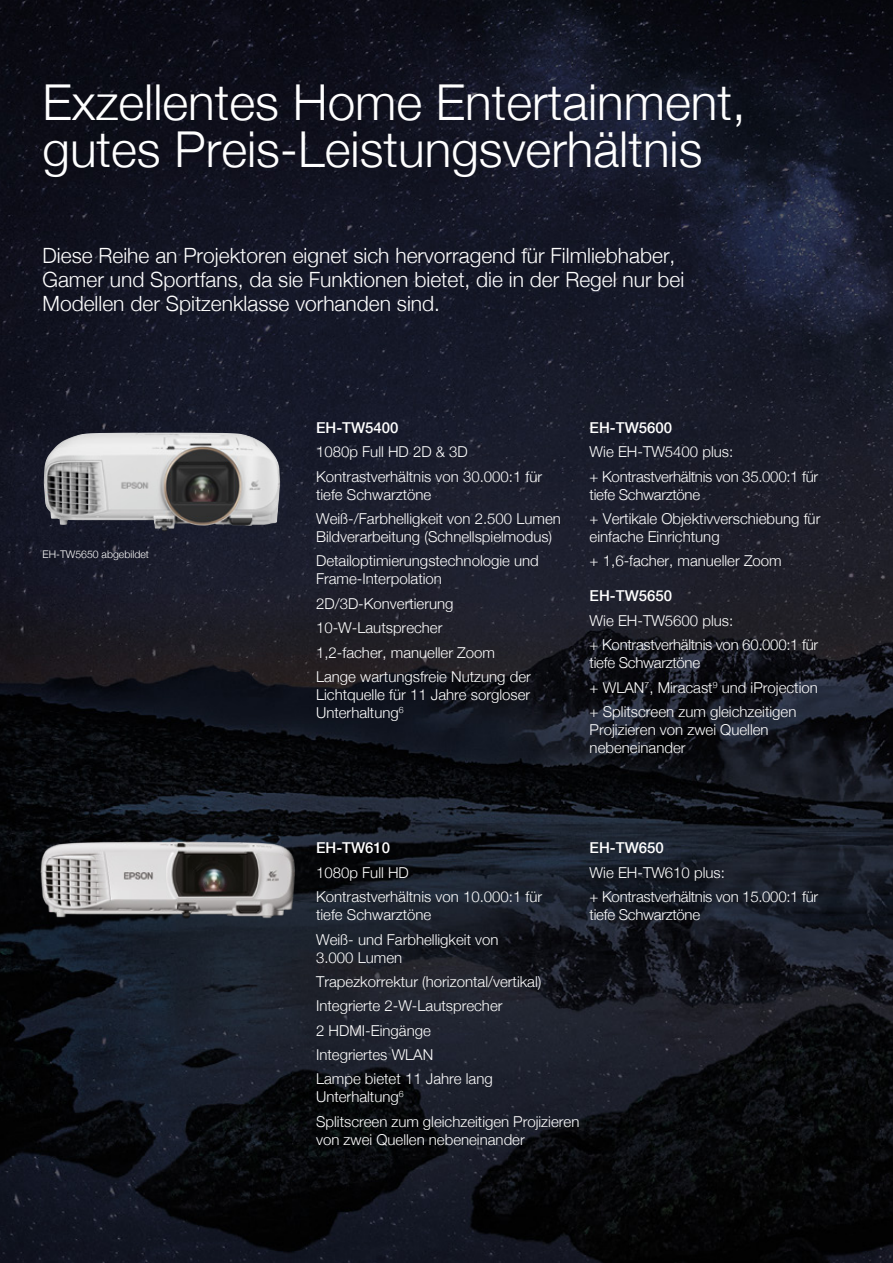
<style>
.page{position:relative;width:893px;height:1263px;background:#fff}
.page>*{position:absolute;margin:0;border:0;box-sizing:border-box;transform-origin:0 0}
.t1{font:300 49.5px/46.5px "Helvetica Neue";color:#fff}
.t2{font:300 21px/24px "Helvetica Neue";color:#fff}
.Brochure_Small_Sub_H{font:300 15px/18px "Helvetica Neue";color:#fff}
.Brochure_Small_Sub_H-2{font:300 15px/18px "Helvetica Neue";letter-spacing:-.02em;color:#fff}
.Brochure_Small_Sub_H-3{font:500 15px "Helvetica Neue";color:#fff}
.Brochure_Body_Copy{font:300 15px "Helvetica Neue";color:#fff}
.Brochure_Small_Sub_H-4{font:300 10.5px "Helvetica Neue";color:#fff}
</style>
<div class="page">
<img style="left:0;top:0;width:893px;height:1263px">
<img style="left:44px;top:432px;width:236px;height:99px">
<img style="left:21px;top:832px;width:287px;height:161px">
<p class="t1" style="left:43px;top:78px;width:705px">Exzellentes Home Entertainment, gutes Preis-Leistungsverhältnis</p>
<p class="t2" style="left:43px;top:244px;width:643px">Diese Reihe an Projektoren eignet sich hervorragend für Filmliebhaber,<br>Gamer und Sportfans, da sie Funktionen bietet, die in der Regel nur bei<br>Modellen der Spitzenklasse vorhanden sind.</p>
<p class="Brochure_Small_Sub_H-4" style="left:43px;top:548px;width:108px">EH-TW5650 abgebildet</p>
<p class="Brochure_Small_Sub_H-3" style="left:316px;top:419px;width:84px">EH-TW5400</p>
<p class="Brochure_Small_Sub_H" style="left:316px;top:443px;width:153px">1080p Full HD 2D &amp; 3D</p>
<p class="Brochure_Small_Sub_H" style="left:316px;top:467px;width:228px">Kontrastverhältnis von 30.000:1 für tiefe Schwarztöne</p>
<p class="Brochure_Small_Sub_H" style="left:316px;top:509px;width:246px">Weiß-/Farbhelligkeit von 2.500 Lumen<br>Bildverarbeitung (Schnellspielmodus)</p>
<p class="Brochure_Small_Sub_H" style="left:316px;top:552px;width:224px">Detailoptimierungstechnologie und<br>Frame-Interpolation</p>
<p class="Brochure_Small_Sub_H" style="left:316px;top:594px;width:139px">2D/3D-Konvertierung</p>
<p class="Brochure_Small_Sub_H" style="left:316px;top:619px;width:128px">10-W-Lautsprecher</p>
<p class="Brochure_Small_Sub_H" style="left:316px;top:643px;width:180px">1,2-facher, manueller Zoom</p>
<p class="Brochure_Small_Sub_H" style="left:316px;top:667px;width:216px;text-align:justify">Lange wartungsfreie Nutzung der Lichtquelle für 11 Jahre sorgloser Unterhaltung<sup>6</sup></p>
<p class="Brochure_Small_Sub_H-3" style="left:590px;top:419px;width:84px">EH-TW5600</p>
<p class="Brochure_Small_Sub_H" style="left:590px;top:443px;width:145px">Wie EH-TW5400 plus:</p>
<p class="Brochure_Small_Sub_H-2" style="left:590px;top:467px;width:230px">+ Kontrastverhältnis von 35.000:1 für tiefe Schwarztöne</p>
<p class="Brochure_Small_Sub_H" style="left:590px;top:509px;width:232px">+ Vertikale Objektivverschiebung für einfache Einrichtung</p>
<p class="Brochure_Body_Copy" style="left:590px;top:552px;width:194px">+ 1,6-facher, manueller Zoom</p>
<p class="Brochure_Small_Sub_H-3" style="left:590px;top:587px;width:84px">EH-TW5650</p>
<p class="Brochure_Small_Sub_H" style="left:590px;top:611px;width:145px">Wie EH-TW5600 plus:</p>
<p class="Brochure_Small_Sub_H-2" style="left:590px;top:636px;width:230px">+ Kontrastverhältnis von 60.000:1 für tiefe Schwarztöne</p>
<p class="Brochure_Small_Sub_H" style="left:590px;top:678px;width:230px">+ WLAN<sup>7</sup>, Miracast<sup>9</sup> und iProjection</p>
<p class="Brochure_Small_Sub_H" style="left:590px;top:702px;width:208px">+ Splitscreen zum gleichzeitigen<br>Projizieren von zwei Quellen nebeneinander</p>
<p class="Brochure_Small_Sub_H-3" style="left:316px;top:839px;width:76px">EH-TW610</p>
<p class="Brochure_Small_Sub_H" style="left:316px;top:863px;width:94px">1080p Full HD</p>
<p class="Brochure_Small_Sub_H" style="left:316px;top:887px;width:228px">Kontrastverhältnis von 10.000:1 für tiefe Schwarztöne</p>
<p class="Brochure_Small_Sub_H" style="left:316px;top:930px;width:184px">Weiß- und Farbhelligkeit von<br>3.000 Lumen</p>
<p class="Brochure_Small_Sub_H" style="left:316px;top:972px;width:227px">Trapezkorrektur (horizontal/vertikal)</p>
<p class="Brochure_Small_Sub_H" style="left:316px;top:997px;width:188px">Integrierte 2-W-Lautsprecher</p>
<p class="Brochure_Small_Sub_H" style="left:316px;top:1021px;width:116px">2 HDMI-Eingänge</p>
<p class="Brochure_Small_Sub_H" style="left:316px;top:1045px;width:119px">Integriertes WLAN</p>
<p class="Brochure_Small_Sub_H" style="left:316px;top:1070px;width:178px">Lampe bietet 11 Jahre lang<br>Unterhaltung<sup>6</sup></p>
<p class="Brochure_Small_Sub_H" style="left:316px;top:1112px;width:265px">Splitscreen zum gleichzeitigen Projizieren von zwei Quellen nebeneinander</p>
<p class="Brochure_Small_Sub_H-3" style="left:590px;top:839px;width:76px">EH-TW650</p>
<p class="Brochure_Small_Sub_H" style="left:590px;top:863px;width:137px">Wie EH-TW610 plus:</p>
<p class="Brochure_Small_Sub_H-2" style="left:590px;top:887px;width:230px">+ Kontrastverhältnis von 15.000:1 für tiefe Schwarztöne</p>
</div>
